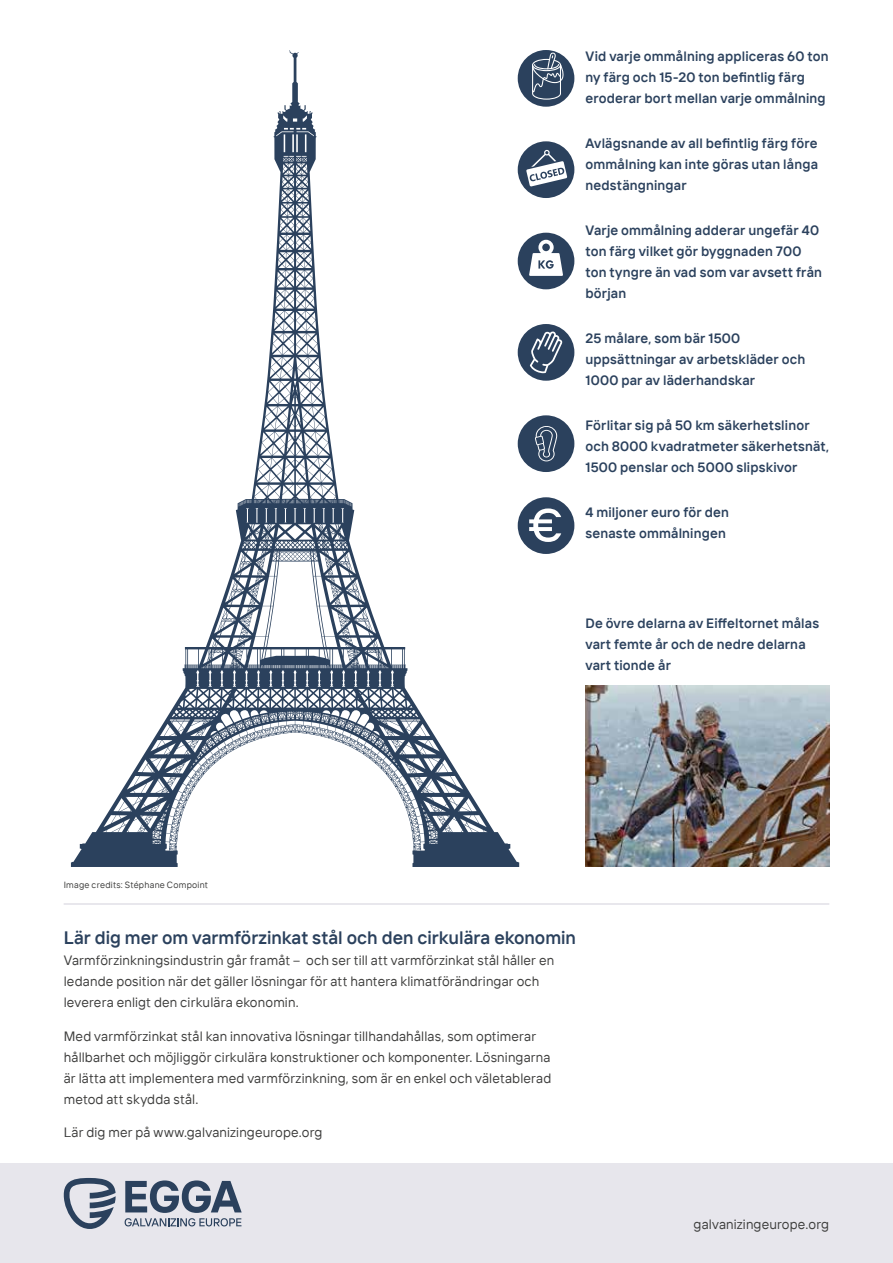
<style>
.page{position:relative;width:893px;height:1263px;background:#fff}
.page>*{position:absolute;margin:0;border:0;box-sizing:border-box;transform-origin:0 0}
.t1{font:600 18px "TT Interphases";color:#2b415d}
.t2{font:600 13.5px/21px "TT Interphases";letter-spacing:.015em;color:#2b415d}
.t3{font:13.5px/21px "TT Interphases";letter-spacing:.01em;color:#3c3c3b}
.t4{font:9px "TT Interphases";letter-spacing:.025em;color:#3c3c3b}
</style>
<div class="page">
<div style="left:0;top:1163px;width:893px;height:100px;background:#e7e6ec"></div>
<svg style="left:64px;top:1178px;width:52px;height:51px"></svg>
<svg style="left:125px;top:1180px;width:117px;height:46px"></svg>
<hr style="left:64px;top:903px;width:765px;height:2px;background:#e7e6ec">
<img style="left:585px;top:685px;width:244px;height:182px">
<div style="left:518px;top:50px;width:56px;height:57px;background:#2b415d;border-radius:50%"></div>
<svg style="left:532px;top:52px;width:33px;height:48px"></svg>
<div style="left:518px;top:141px;width:56px;height:57px;background:#2b415d;border-radius:50%"></div>
<svg style="left:526px;top:150px;width:41px;height:36px"></svg>
<div style="left:518px;top:233px;width:56px;height:56px;background:#2b415d;border-radius:50%"></div>
<svg style="left:529px;top:240px;width:34px;height:36px"></svg>
<div style="left:518px;top:324px;width:56px;height:57px;background:#2b415d;border-radius:50%"></div>
<svg style="left:530px;top:331px;width:32px;height:42px"></svg>
<div style="left:518px;top:415px;width:56px;height:57px;background:#2b415d;border-radius:50%"></div>
<svg style="left:535px;top:426px;width:22px;height:35px"></svg>
<svg style="left:71px;top:50px;width:448px;height:817px"></svg>
<div style="left:518px;top:497px;width:56px;height:57px;background:#2b415d;border-radius:50%"></div>
<svg style="left:529px;top:508px;width:32px;height:34px"></svg>
<p class="t2" style="left:585px;top:46px;width:245px">Vid varje ommålning appliceras 60 ton ny färg och 15-20 ton befintlig färg eroderar bort mellan varje ommålning</p>
<p class="t2" style="left:585px;top:133px;width:234px;text-align:justify">Avlägsnande av all befintlig färg före ommålning kan inte göras utan långa nedstängningar</p>
<p class="t2" style="left:585px;top:220px;width:238px">Varje ommålning adderar ungefär 40 ton färg vilket gör byggnaden 700 ton tyngre än vad som var avsett från början</p>
<p class="t2" style="left:585px;top:328px;width:221px">25 målare, som bär 1500 uppsättningar av arbetskläder och<br>1000 par av läderhandskar</p>
<p class="t2" style="left:585px;top:415px;width:245px">Förlitar sig på 50 km säkerhetslinor och 8000 kvadratmeter säkerhetsnät,<br>1500 penslar och 5000 slipskivor</p>
<p class="t2" style="left:585px;top:502px;width:145px">4 miljoner euro för den senaste ommålningen</p>
<p class="t2" style="left:585px;top:612px;width:235px">De övre delarna av Eiffeltornet målas vart femte år och de nedre delarna vart tionde år</p>
<p class="t4" style="left:64px;top:879px;width:146px">Image credits: Stéphane Compoint</p>
<h1 class="t1" style="left:64px;top:926px;width:514px">Lär dig mer om varmförzinkat stål och den cirkulära ekonomin</h1>
<p class="t3" style="left:64px;top:949px;width:492px">Varmförzinkningsindustrin går framåt – och ser till att varmförzinkat stål håller en ledande position när det gäller lösningar för att hantera klimatförändringar och leverera enligt den cirkulära ekonomin.</p>
<p class="t3" style="left:64px;top:1025px;width:489px">Med varmförzinkat stål kan innovativa lösningar tillhandahållas, som optimerar hållbarhet och möjliggör cirkulära konstruktioner och komponenter. Lösningarna är lätta att implementera med varmförzinkning, som är en enkel och väletablerad metod att skydda stål.</p>
<p class="t3" style="left:64px;top:1122px;width:260px">Lär dig mer på www.galvanizingeurope.org</p>
<p class="t3" style="left:694px;top:1213px;width:137px">galvanizingeurope.org</p>
</div>
